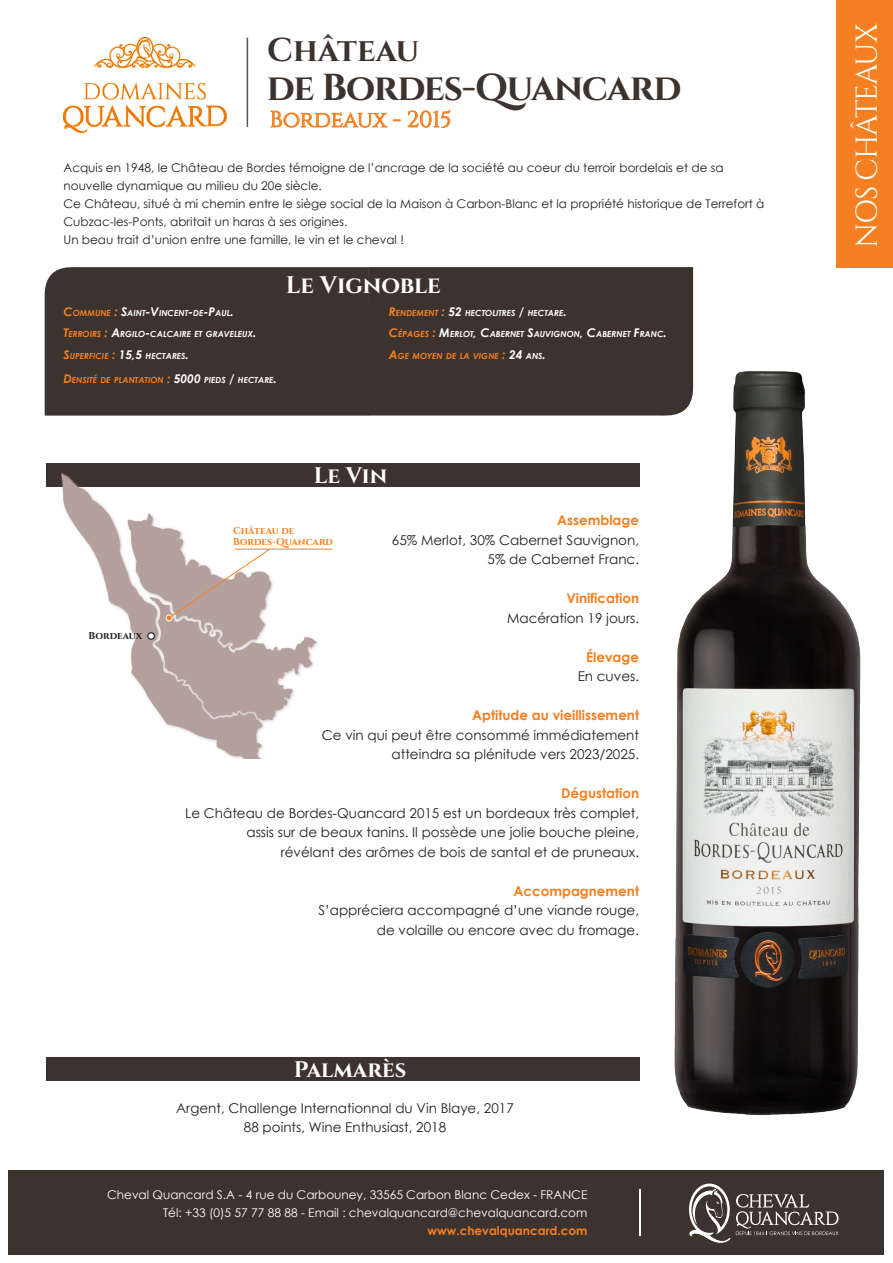
<style>
.page{position:relative;width:893px;height:1263px;background:#fff}
.page>*{position:absolute;margin:0;border:0;box-sizing:border-box;transform-origin:0 0}
.t1{font:700 37.5px "Cinzel";letter-spacing:-.03em;color:#3d332e}
.t2{font:700 33px "Cinzel";color:#3d332e}
.t3{font:30px "Cinzel";letter-spacing:-.04em;color:#fff}
.t4{font:700 24px "Cinzel";letter-spacing:-.01em;color:#fff}
.t5{font:22.5px "Cinzel";color:#f58021}
.t6{font:700 22.5px "Cinzel";color:#fff}
.t7{font:13.5px "Century Gothic";color:#231f20}
.t8{font:700 13.5px "Century Gothic";color:#f58021}
.t9{font:12px/18px "Century Gothic";color:#231f20}
.t10{font:12px "Century Gothic";color:#fff}
.t11{font:700 12px "Century Gothic";color:#f58021}
.t12{font:700 10.05px "Cinzel";color:#f58021}
.t13{font:700 10.05px "Cinzel";color:#231f20}
.t14{font:italic 700 8.4px "Century Gothic";color:#fff}
.t15{font:italic 700 8.4px "Century Gothic";color:#f58021}
.s1{font-size:12px;color:#f58021}
.s2{color:#f58021}
.s3{font-size:12px}
.s4{font-size:12px;color:#fff}
.s5{color:#fff}
</style>
<div class="page">
<div style="left:9px;top:1170px;width:875px;height:84px;background:#3d332e"></div>
<img style="left:64px;top:38px;width:163px;height:95px">
<hr style="left:247px;top:38px;width:1px;height:89px;background:#615353">
<svg style="left:270px;top:110px;width:131px;height:18px"></svg>
<svg style="left:407px;top:110px;width:44px;height:18px"></svg>
<div style="left:837px;top:0;width:56px;height:267px;background:#f58021"></div>
<div style="left:46px;top:1057px;width:593px;height:23px;background:#3d332e"></div>
<div style="left:46px;top:464px;width:593px;height:23px;background:#3d332e"></div>
<div style="left:369px;top:267px;width:324px;height:149px;background:#3d332e"></div>
<div style="left:45px;top:267px;width:324px;height:149px;background:#3d332e"></div>
<img style="left:58px;top:463px;width:264px;height:296px">
<div style="left:147px;top:632px;width:8px;height:8px;border:2px solid #40444e;border-radius:50%"></div>
<svg style="left:166px;top:548px;width:104px;height:73px"></svg>
<hr style="left:235px;top:549px;width:98px;height:1px;background:#f58021">
<img style="left:670px;top:365px;width:191px;height:751px">
<svg style="left:689px;top:1183px;width:41px;height:60px"></svg>
<svg style="left:736px;top:1194px;width:102px;height:41px"></svg>
<hr style="left:639px;top:1189px;width:1px;height:46px;background:#fff">
<p class="t2" style="left:267px;top:30px;width:153px">Château</p>
<p class="t1" style="left:267px;top:64px;width:416px">de Bordes-Quancard</p>
<p class="t5" style="left:270px;top:106px;width:183px">Bordeaux - 2015</p>
<p class="t9" style="left:63px;top:159px;width:662px">Acquis en 1948, le Château de Bordes témoigne de l’ancrage de la société au coeur du terroir bordelais et de sa nouvelle dynamique au milieu du 20e siècle.</p>
<p class="t9" style="left:63px;top:195px;width:702px">Ce Château, situé à mi chemin entre le siège social de la Maison à Carbon-Blanc et la propriété historique de Terrefort à<br>Cubzac-les-Ponts, abritait un haras à ses origines.</p>
<p class="t9" style="left:63px;top:231px;width:342px">Un beau trait d’union entre une famille, le vin et le cheval !</p>
<p class="t14" style="left:63px;top:308px;width:172px"><span class="s1">C</span><span class="s2">OMMUNE</span> <span class="s1">:</span> <span class="s3">S</span>AINT<span class="s3">-V</span>INCENT<span class="s3">-</span>DE<span class="s3">-P</span>AUL<span class="s3">.</span></p>
<p class="t15" style="left:63px;top:351px;width:127px"><span class="s3">S</span>UPERFICIE <span class="s3">:</span> <span class="s4">15,5</span> <span class="s5">HECTARES</span><span class="s4">.</span></p>
<p class="t15" style="left:63px;top:374px;width:215px"><span class="s3">D</span>ENSITÉ DE PLANTATION <span class="s3">:</span> <span class="s4">5000</span> <span class="s5">PIEDS</span> <span class="s4">/</span> <span class="s5">HECTARE</span><span class="s4">.</span></p>
<p class="t14" style="left:63px;top:328px;width:195px"><span class="s1">T</span><span class="s2">ERROIRS</span> <span class="s1">:</span> <span class="s3">A</span>RGILO<span class="s3">-</span>CALCAIRE ET GRAVELEUX<span class="s3">.</span></p>
<p class="t4" style="left:286px;top:271px;width:157px">Le Vignoble</p>
<p class="t14" style="left:389px;top:308px;width:179px"><span class="s1">R</span><span class="s2">ENDEMENT</span> <span class="s1">:</span> <span class="s3">52</span> HECTOLITRES <span class="s3">/</span> HECTARE<span class="s3">.</span></p>
<p class="t14" style="left:389px;top:328px;width:280px"><span class="s1">C</span><span class="s2">ÉPAGES</span> <span class="s1">:</span> <span class="s3">M</span>ERLOT<span class="s3">, C</span>ABERNET <span class="s3">S</span>AUVIGNON<span class="s3">, C</span>ABERNET <span class="s3">F</span>RANC<span class="s3">.</span></p>
<p class="t15" style="left:389px;top:351px;width:159px"><span class="s3">A</span>GE MOYEN DE LA VIGNE <span class="s3">:</span> <span class="s4">24</span> <span class="s5">ANS</span><span class="s4">.</span></p>
<p class="t6" style="left:314px;top:462px;width:75px">Le Vin</p>
<p class="t13" style="left:89px;top:630px;width:55px">Bordeaux</p>
<p class="t8" style="left:557px;top:512px;width:83px">Assemblage</p>
<p class="t7" style="left:392px;top:530px;width:249px">65% Merlot, 30% Cabernet Sauvignon,</p>
<p class="t7" style="left:488px;top:550px;width:153px">5% de Cabernet Franc.</p>
<p class="t8" style="left:566px;top:590px;width:74px">Vinification</p>
<p class="t7" style="left:507px;top:608px;width:134px">Macération 19 jours.</p>
<p class="t8" style="left:586px;top:648px;width:54px">Élevage</p>
<p class="t7" style="left:578px;top:667px;width:63px">En cuves.</p>
<p class="t8" style="left:472px;top:707px;width:168px">Aptitude au vieillissement</p>
<p class="t7" style="left:322px;top:725px;width:319px">Ce vin qui peut être consommé immédiatement</p>
<p class="t7" style="left:392px;top:745px;width:249px">atteindra sa plénitude vers 2023/2025.</p>
<p class="t8" style="left:561px;top:785px;width:80px">Dégustation</p>
<p class="t7" style="left:185px;top:803px;width:455px">Le Château de Bordes-Quancard 2015 est un bordeaux très complet,</p>
<p class="t7" style="left:246px;top:823px;width:394px">assis sur de beaux tanins. Il possède une jolie bouche pleine,</p>
<p class="t7" style="left:281px;top:842px;width:360px">révélant des arômes de bois de santal et de pruneaux.</p>
<p class="t8" style="left:513px;top:882px;width:127px">Accompagnement</p>
<p class="t7" style="left:318px;top:901px;width:322px">S’appréciera accompagné d’une viande rouge,</p>
<p class="t7" style="left:377px;top:920px;width:264px">de volaille ou encore avec du fromage.</p>
<p class="t12" style="left:233px;top:525px;width:63px">Château de</p>
<p class="t12" style="left:233px;top:535px;width:102px">Bordes-Quancard</p>
<p class="t6" style="left:294px;top:1055px;width:114px">Palmarès</p>
<p class="t7" style="left:176px;top:1098px;width:339px">Argent, Challenge Internationnal du Vin Blaye, 2017</p>
<p class="t7" style="left:244px;top:1118px;width:204px">88 points, Wine Enthusiast, 2018</p>
<p class="t10" style="left:107px;top:1187px;width:482px">Cheval Quancard S.A - 4 rue du Carbouney, 33565 Carbon Blanc Cedex - FRANCE</p>
<p class="t10" style="left:163px;top:1205px;width:426px">Tél: +33 (0)5 57 77 88 88 - Email : chevalquancard@chevalquancard.com</p>
<p class="t11" style="left:428px;top:1223px;width:161px">www.chevalquancard.com</p>
<p class="t3" style="left:849px;top:248px;width:226px;rotate:-90deg">NOS CHÂTEAUX</p>
</div>
